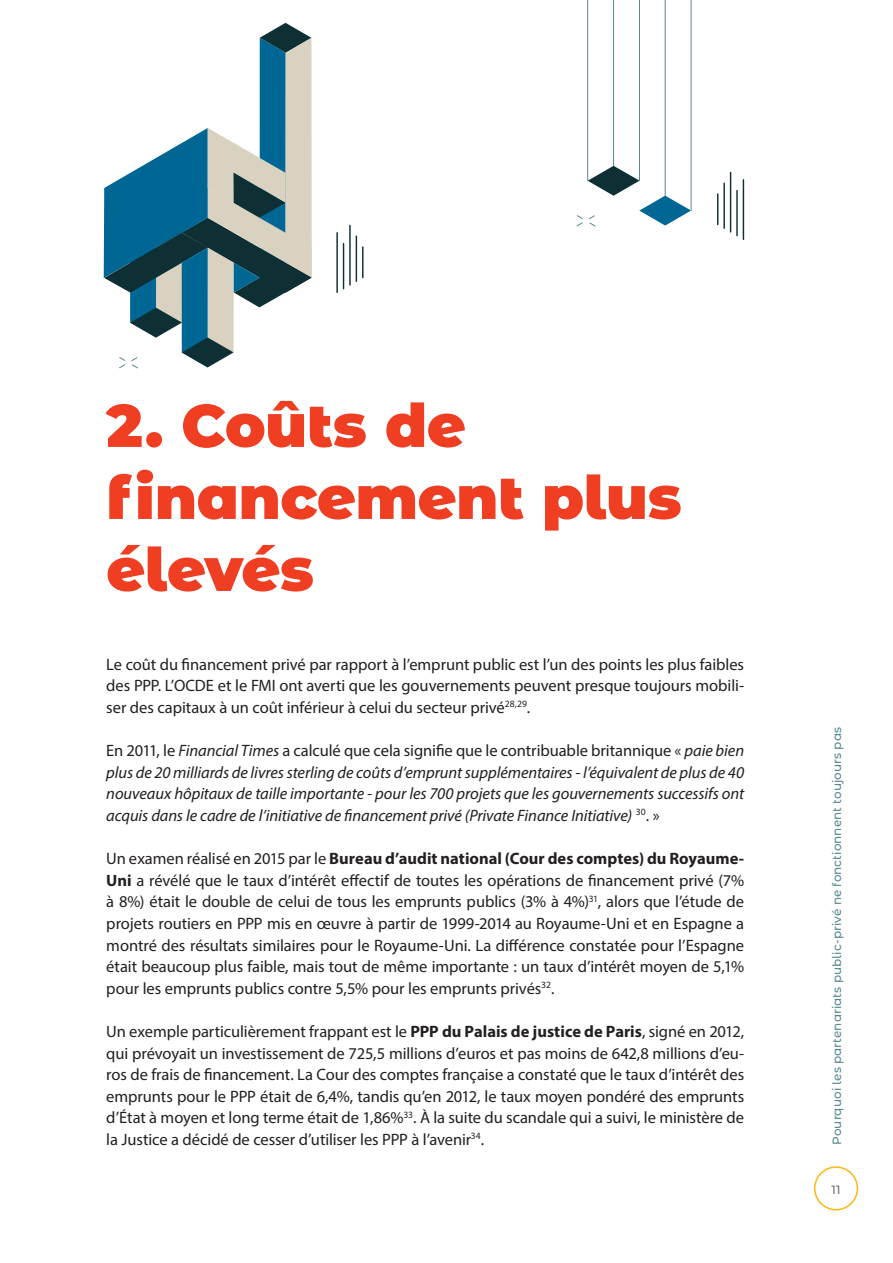
<style>
.page{position:relative;width:893px;height:1263px;background:#fff}
.page>*{position:absolute;margin:0;border:0;box-sizing:border-box;transform-origin:0 0}
.t1{font:900 60px/72px "Montserrat Alternates";letter-spacing:-.005em;color:#ef3e22}
.t2{font:16.5px/21.6px "Myriad Pro";letter-spacing:-.005em;color:#231f20;text-align:justify}
.t3{font:italic 16.5px/21.6px "Myriad Pro";letter-spacing:-.01em;color:#231f20;text-align:justify}
.t4{font:500 12px "Montserrat Alternates";letter-spacing:.005em;color:#588991}
.t5{font:500 12px "Montserrat Alternates";color:#6c6d70}
.s1{font-style:normal}
.s2{font-weight:700}
</style>
<div class="page">
<div style="left:814px;top:1166px;width:44px;height:44px;border:2px solid #fcb814;border-radius:50%"></div>
<hr style="left:336px;top:233px;width:2px;height:59px;background:#0e2f34">
<hr style="left:343px;top:244px;width:1px;height:45px;background:#0e2f34">
<hr style="left:349px;top:225px;width:2px;height:60px;background:#0e2f34">
<hr style="left:356px;top:236px;width:1px;height:45px;background:#0e2f34">
<hr style="left:362px;top:247px;width:1px;height:31px;background:#0e2f34">
<svg style="left:104px;top:23px;width:208px;height:345px"></svg>
<svg style="left:576px;top:0;width:116px;height:227px"></svg>
<hr style="left:743px;top:180px;width:1px;height:59px;background:#0e2f34">
<hr style="left:736px;top:191px;width:2px;height:45px;background:#0e2f34">
<hr style="left:730px;top:172px;width:1px;height:60px;background:#0e2f34">
<hr style="left:723px;top:183px;width:2px;height:45px;background:#0e2f34">
<hr style="left:717px;top:194px;width:1px;height:31px;background:#0e2f34">
<p class="t1" style="left:106px;top:386px;width:577px">2. Coûts de financement plus élevés</p>
<p class="t2" style="left:106px;top:653px;width:639px">Le coût du financement privé par rapport à l’emprunt public est l’un des points les plus faibles des PPP. L’OCDE et le FMI ont averti que les gouvernements peuvent presque toujours mobili&shy;ser des capitaux à un coût inférieur à celui du secteur privé<sup>28,29</sup>.</p>
<p class="t3" style="left:106px;top:739px;width:639px"><span class="s1">En 2011, le</span> Financial Times <span class="s1">a calculé que cela signifie que le contribuable britannique «</span> paie bien plus de 20 milliards de livres sterling de coûts d’emprunt supplémentaires - l’équivalent de plus de 40 nouveaux hôpitaux de taille importante - pour les 700 projets que les gouvernements successifs ont acquis dans le cadre de l’initiative de financement privé (Private Finance Initiative) <sup>30</sup><span class="s1">. »</span></p>
<p class="t2" style="left:106px;top:847px;width:639px">Un examen réalisé en 2015 par le <span class="s2">Bureau d’audit national (Cour des comptes) du Royaume-Uni</span> a révélé que le taux d’intérêt effectif de toutes les opérations de financement privé (7% à 8%) était le double de celui de tous les emprunts publics (3% à 4%)<sup>31</sup>, alors que l’étude de projets routiers en PPP mis en œuvre à partir de 1999-2014 au Royaume-Uni et en Espagne a montré des résultats similaires pour le Royaume-Uni. La différence constatée pour l’Espagne était beaucoup plus faible, mais tout de même importante : un taux d’intérêt moyen de 5,1% pour les emprunts publics contre 5,5% pour les emprunts privés<sup>32</sup>.</p>
<p class="t2" style="left:106px;top:1020px;width:639px">Un exemple particulièrement frappant est le <span class="s2">PPP du Palais de justice de Paris</span>, signé en 2012, qui prévoyait un investissement de 725,5 millions d’euros et pas moins de 642,8 millions d’eu&shy;ros de frais de financement. La Cour des comptes française a constaté que le taux d’intérêt des emprunts pour le PPP était de 6,4%, tandis qu’en 2012, le taux moyen pondéré des emprunts d’État à moyen et long terme était de 1,86%<sup>33</sup>. À la suite du scandale qui a suivi, le ministère de la Justice a décidé de cesser d’utiliser les PPP à l’avenir<sup>34</sup>.</p>
<p class="t4" style="left:828px;top:1145px;width:420px;rotate:-90deg">Pourquoi les partenariats public-privé ne fonctionnent toujours pas</p>
<p class="t5" style="left:832px;top:1181px;width:10px">11</p>
</div>
